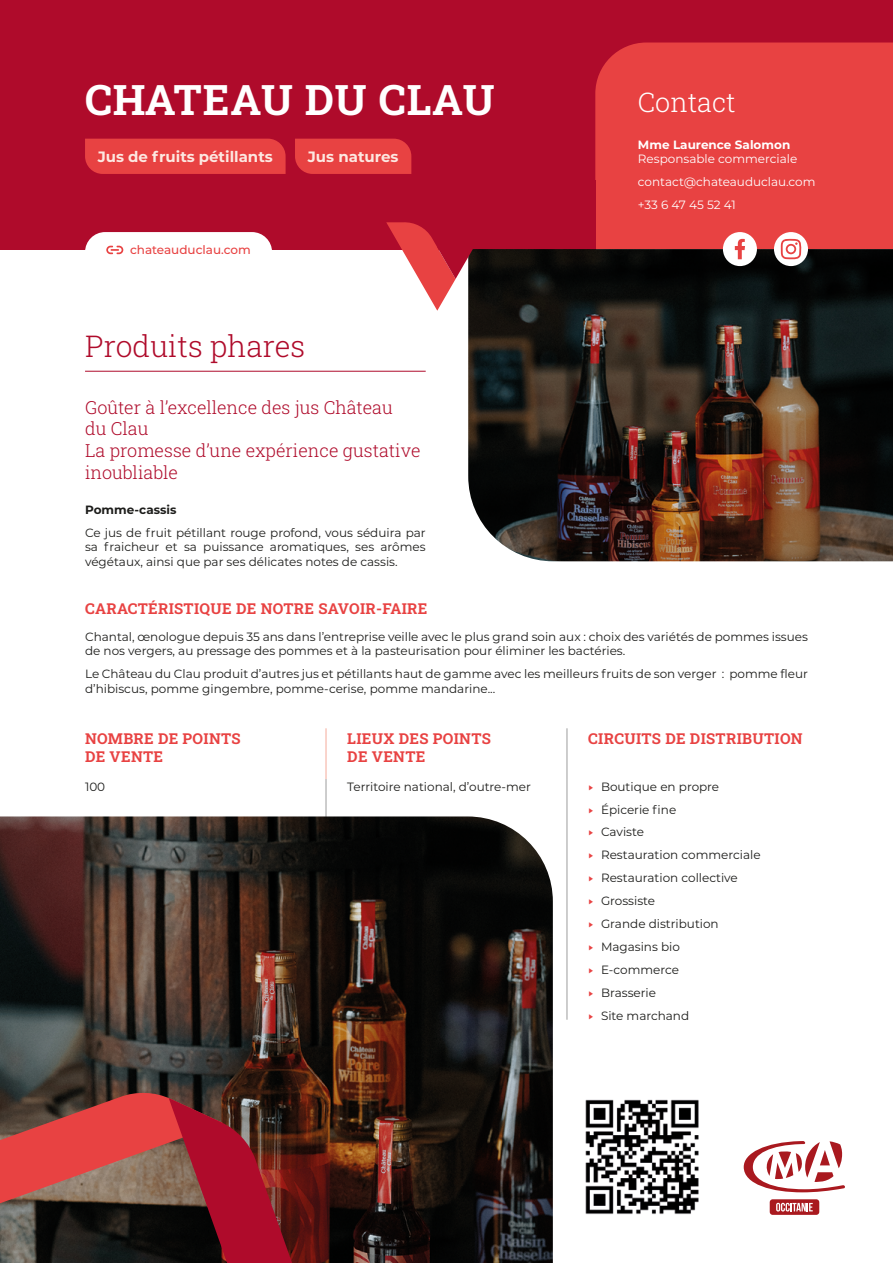
<style>
.page{position:relative;width:893px;height:1263px;background:#fff}
.page>*{position:absolute;margin:0;border:0;box-sizing:border-box;transform-origin:0 0}
.t1{font:42px "Roboto Slab";letter-spacing:.02em;color:#fff}
.t2{font:30px "Roboto Slab";color:#af0b2b}
.t3{font:27px "Roboto Slab";color:#fff}
.t4{font:18px/21.6px "Roboto Slab";color:#af0b2b}
.t5{font:15px/18px "Roboto Slab";letter-spacing:.02em;color:#e84242}
.t6{font:700 15px "Montserrat";color:#fde8e1}
.t7{font:12px/23px "Montserrat";color:#1d1d1b}
.t8{font:12px/23px "Montserrat";color:#fff}
.t9{font:700 12px "Montserrat";color:#fff}
.t10{font:500 12px "Montserrat";color:#e84242}
.t11{font:700 12px "Montserrat";color:#1d1d1b}
.s1{font-weight:500;color:#e84242}
</style>
<div class="page">
<div style="left:0;top:0;width:893px;height:344px;background:#af0b2b"></div>
<div style="left:595px;top:43px;width:298px;height:206px;background:#e84242"></div>
<div style="left:0;top:250px;width:893px;height:1013px;background:#fff"></div>
<hr style="left:85px;top:371px;width:341px;height:1px;background:#af0b2b">
<hr style="left:326px;top:728px;width:1px;height:51px;background:#f5ab9b">
<hr style="left:326px;top:779px;width:1px;height:241px;background:#9d9d9c">
<hr style="left:567px;top:728px;width:1px;height:51px;background:#9d9d9c">
<hr style="left:567px;top:779px;width:1px;height:241px;background:#9d9d9c">
<img style="left:468px;top:249px;width:425px;height:312px">
<img style="left:0;top:816px;width:553px;height:447px">
<svg style="left:386px;top:222px;width:102px;height:89px"></svg>
<div style="left:770px;top:1199px;width:49px;height:16px;background:#a9191f;border-radius:3px"></div>
<svg style="left:744px;top:1141px;width:101px;height:51px"></svg>
<svg style="left:776px;top:1203px;width:37px;height:8px"></svg>
<img style="left:585px;top:1099px;width:114px;height:116px">
<svg style="left:0;top:1091px;width:329px;height:172px;background:#782f2f"></svg>
<div style="left:85px;top:232px;width:187px;height:40px;background:#fff;border-radius:20px"></div>
<svg style="left:106px;top:246px;width:17px;height:8px"></svg>
<div style="left:85px;top:139px;width:201px;height:35px;background:#e84242"></div>
<div style="left:295px;top:139px;width:116px;height:35px;background:#e84242"></div>
<div style="left:723px;top:232px;width:34px;height:34px;background:#fff;border-radius:50%"></div>
<svg style="left:735px;top:239px;width:10px;height:20px"></svg>
<div style="left:774px;top:232px;width:34px;height:34px;background:#fff;border-radius:50%"></div>
<svg style="left:780px;top:239px;width:21px;height:21px"></svg>
<h1 class="t1" style="left:85px;top:71px;width:410px">CHATEAU DU CLAU</h1>
<p class="t6" style="left:98px;top:146px;width:177px">Jus de fruits pétillants</p>
<p class="t6" style="left:308px;top:146px;width:92px">Jus natures</p>
<p class="t10" style="left:130px;top:242px;width:122px">chateauduclau.com</p>
<h3 class="t3" style="left:638px;top:84px;width:99px">Contact</h3>
<p class="t9" style="left:638px;top:136px;width:154px">Mme Laurence Salomon</p>
<p class="t8" style="left:638px;top:147px;width:179px">Responsable commerciale contact@chateauduclau.com +33 6 47 45 52 41</p>
<h2 class="t2" style="left:85px;top:325px;width:222px">Produits phares</h2>
<h3 class="t4" style="left:85px;top:396px;width:337px">Goûter à l’excellence des jus Château<br>du Clau<br>La promesse d’une expérience gustative inoubliable</h3>
<p class="t11" style="left:85px;top:501px;width:93px">Pomme-cassis</p>
<p class="t7" style="left:85px;top:525px;width:342px;line-height:14.4px;text-align:justify">Ce jus de fruit pétillant rouge profond, vous séduira par sa fraicheur et sa puissance aromatiques, ses arômes végétaux, ainsi que par ses délicates notes de cassis.</p>
<p class="t5" style="left:85px;top:599px;width:344px">CARACTÉRISTIQUE DE NOTRE SAVOIR-FAIRE</p>
<p class="t7" style="left:85px;top:629px;width:724px;line-height:14.4px">Chantal, œnologue depuis 35 ans dans l’entreprise veille avec le plus grand soin aux : choix des variétés de pommes issues de nos vergers, au pressage des pommes et à la pasteurisation pour éliminer les bactéries.</p>
<p class="t7" style="left:85px;top:666px;width:724px;line-height:14.4px">Le Château du Clau produit d’autres jus et pétillants haut de gamme avec les meilleurs fruits de son verger : pomme fleur d’hibiscus, pomme gingembre, pomme-cerise, pomme mandarine...</p>
<p class="t5" style="left:85px;top:729px;width:157px">NOMBRE DE POINTS<br>DE VENTE</p>
<p class="t5" style="left:347px;top:729px;width:145px">LIEUX DES POINTS<br>DE VENTE</p>
<p class="t5" style="left:588px;top:729px;width:216px">CIRCUITS DE DISTRIBUTION</p>
<p class="t7" style="left:85px;top:774px;width:22px">100</p>
<p class="t7" style="left:347px;top:774px;width:185px">Territoire national, d’outre-mer</p>
<p class="t7" style="left:588px;top:774px;width:174px"><span class="s1">▶</span> Boutique en propre<br><span class="s1">▶</span> Épicerie fine<br><span class="s1">▶</span> Caviste<br><span class="s1">▶</span> Restauration commerciale <span class="s1">▶</span> Restauration collective<br><span class="s1">▶</span> Grossiste<br><span class="s1">▶</span> Grande distribution<br><span class="s1">▶</span> Magasins bio<br><span class="s1">▶</span> E-commerce<br><span class="s1">▶</span> Brasserie<br><span class="s1">▶</span> Site marchand</p>
</div>
